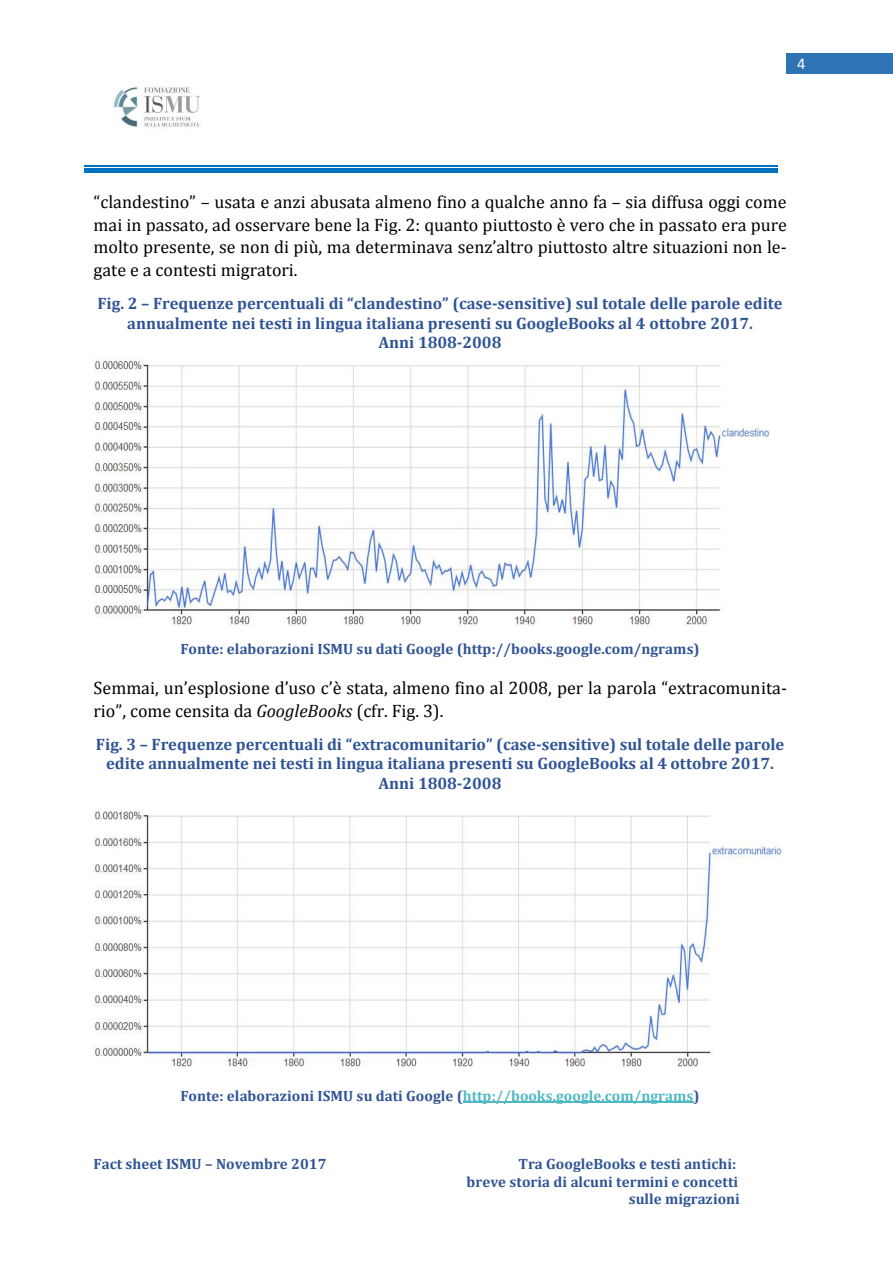
<style>
.page{position:relative;width:893px;height:1263px;background:#fff}
.page>*{position:absolute;margin:0;border:0;box-sizing:border-box;transform-origin:0 0}
.t1{font:18px/22.8px "Cambria";color:#000;text-align:justify}
.t2{font:700 16.5px/19.4px "Cambria";color:#2f5496;text-align:center}
.t3{font:16.5px "Calibri";color:#fff}
.t4{font:700 15px/17.5px "Cambria";color:#2f5496;text-align:right}
.s1{font-style:italic}
.s2{color:#4fb8c1}
</style>
<div class="page">
<img style="left:113px;top:87px;width:87px;height:40px">
<hr style="left:84px;top:168px;width:694px;height:4px;background:#0070c0">
<hr style="left:84px;top:166px;width:694px;height:1px;background:#0070c0">
<div style="left:786px;top:54px;width:107px;height:20px;background:#2e74b5"></div>
<img style="left:94px;top:358px;width:676px;height:268px">
<img style="left:94px;top:809px;width:688px;height:263px">
<hr style="left:463px;top:1101px;width:231px;height:1px;background:#4fb8c1">
<p class="t3" style="left:797px;top:54px;width:10px">4</p>
<p class="t1" style="left:94px;top:190px;width:695px">“clandestino” – usata e anzi abusata almeno fino a qualche anno fa – sia diffusa oggi come mai in passato, ad osservare bene la Fig. 2: quanto piuttosto è vero che in passato era pure molto presente, se non di più, ma determinava senz’altro piuttosto altre situazioni non le&shy;gate e a contesti migratori.</p>
<p class="t2" style="left:97px;top:296px;width:687px">Fig. 2 – Frequenze percentuali di “clandestino” (case-sensitive) sul totale delle parole edite annualmente nei testi in lingua italiana presenti su GoogleBooks al 4 ottobre 2017.<br>Anni 1808-2008</p>
<p class="t4" style="left:180px;top:642px;width:521px">Fonte: elaborazioni ISMU su dati Google (http://books.google.com/ngrams)</p>
<p class="t1" style="left:94px;top:676px;width:695px">Semmai, un’esplosione d’uso c’è stata, almeno fino al 2008, per la parola “extracomunita&shy;rio”, come censita da <span class="s1">GoogleBooks</span> (cfr. Fig. 3).</p>
<p class="t2" style="left:96px;top:737px;width:690px">Fig. 3 – Frequenze percentuali di “extracomunitario” (case-sensitive) sul totale delle parole edite annualmente nei testi in lingua italiana presenti su GoogleBooks al 4 ottobre 2017.<br>Anni 1808-2008</p>
<p class="t4" style="left:180px;top:1088px;width:521px">Fonte: elaborazioni ISMU su dati Google (<span class="s2">http://books.google.com/ngrams</span>)</p>
<p class="t4" style="left:94px;top:1157px;width:235px">Fact sheet ISMU – Novembre 2017</p>
<p class="t4" style="left:467px;top:1157px;width:275px">Tra GoogleBooks e testi antichi:<br>breve storia di alcuni termini e concetti sulle migrazioni</p>
</div>
